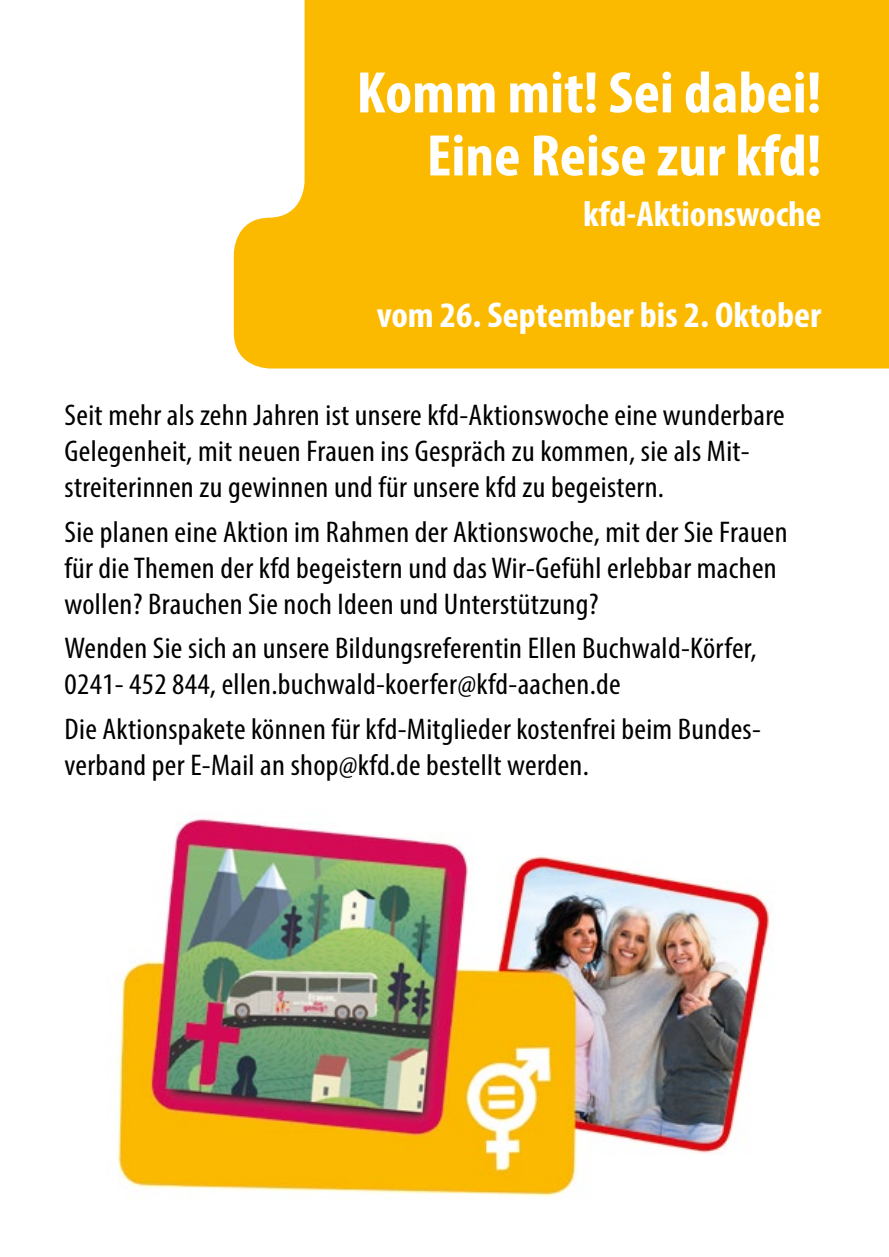
<style>
.page{position:relative;width:889px;height:1257px;background:#fff}
.page>*{position:absolute;margin:0;border:0;box-sizing:border-box;transform-origin:0 0}
.t1{font:700 condensed 59.1px/63px "Myriad Pro";color:#fff;text-align:right;scale:1.06 1}
.t2{font:700 condensed 36px "Myriad Pro";color:#fff;scale:1.06 1}
.t3{font:condensed 30px/36px "Myriad Pro";letter-spacing:.01em;color:#000;scale:1.06 1}
</style>
<div class="page">
<img style="left:116px;top:818px;width:654px;height:379px">
<hr style="left:888px;top:0;width:1px;height:1257px;background:#e71d72">
<div style="left:234px;top:0;width:655px;height:368px;background:#fbba00"></div>
<h1 class="t1" style="left:357px;top:60px;width:440px">Komm mit! Sei dabei!<br>Eine Reise zur kfd!</h1>
<p class="t2" style="left:583px;top:191px;width:226px">kfd-Aktionswoche</p>
<p class="t2" style="left:377px;top:292px;width:421px">vom 26. September bis 2. Oktober</p>
<p class="t3" style="left:65px;top:397px;width:681px">Seit mehr als zehn Jahren ist unsere kfd-Aktionswoche eine wunderbare<br>Gelegenheit, mit neuen Frauen ins Gespräch zu kommen, sie als Mit&shy;streiterinnen zu gewinnen und für unsere kfd zu begeistern.</p>
<p class="t3" style="left:65px;top:513px;width:684px">Sie planen eine Aktion im Rahmen der Aktionswoche, mit der Sie Frauen für die Themen der kfd begeistern und das Wir-Gefühl erlebbar machen wollen? Brauchen Sie noch Ideen und Unterstützung?</p>
<p class="t3" style="left:65px;top:630px;width:654px">Wenden Sie sich an unsere Bildungsreferentin Ellen Buchwald-Körfer,<br>0241- 452 844, ellen.buchwald-koerfer@kfd-aachen.de</p>
<p class="t3" style="left:65px;top:710px;width:658px">Die Aktionspakete können für kfd-Mitglieder kostenfrei beim Bundes&shy;verband per E-Mail an shop@kfd.de bestellt werden.</p>
</div>
